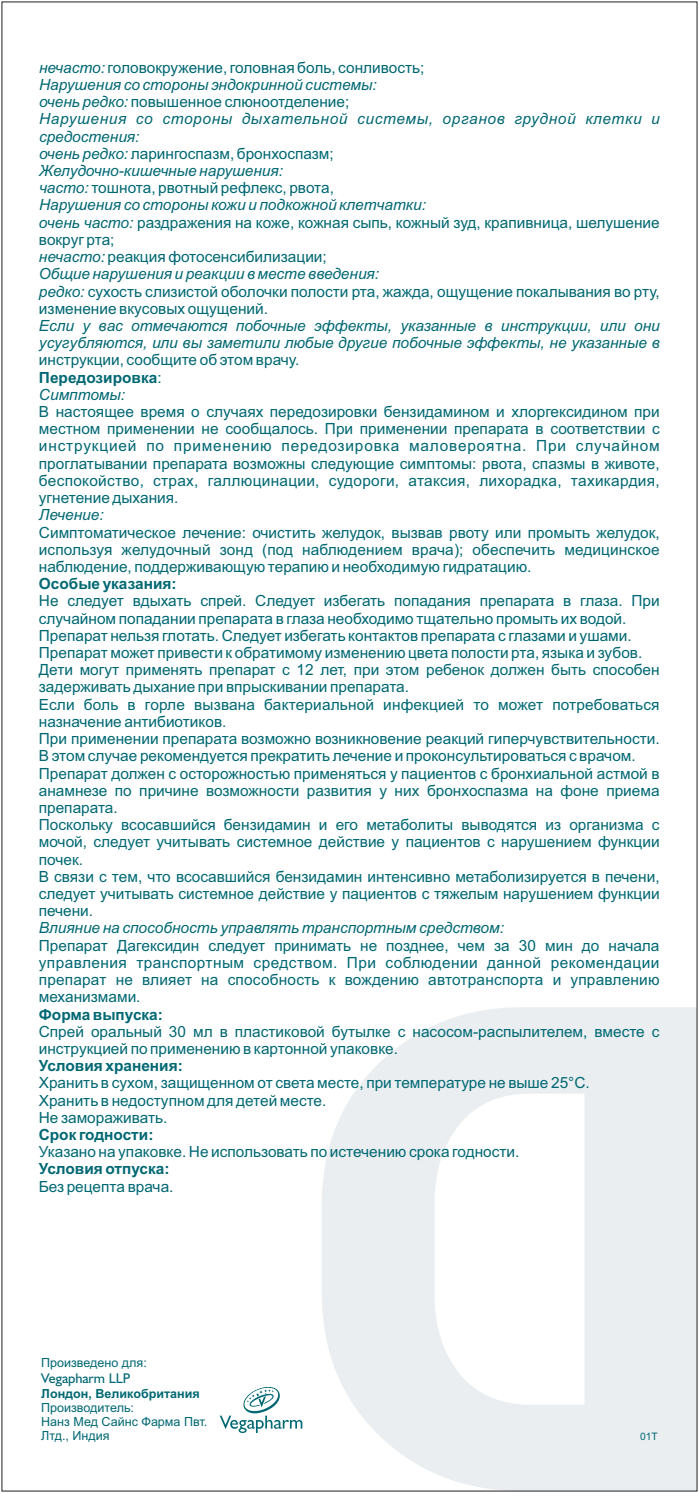
<style>
.page{position:relative;width:699px;height:1493px;background:#fff}
.page>*{position:absolute;margin:0;border:0;box-sizing:border-box;transform-origin:0 0}
.t1{font:15.4px/17.2px "Arial";color:#006873}
.t2{font:italic 15.4px/17.2px "Arial";color:#006873}
.t3{font:700 15.4px "Arial";color:#006873}
.t4{font:14.17px "Humanist 521 BT";color:#006873}
.t5{font:12.6px/14px "Arial";color:#006873}
.t6{font:700 12.6px "Arial";color:#006873}
.t7{font:10.33px "Arial";color:#006873}
.s1{font-style:italic}
.s2{font-weight:700}
</style>
<div class="page">
<svg style="left:322px;top:1007px;width:373px;height:481px;fill:#eaeef0"></svg>
<svg style="left:220px;top:1387px;width:82px;height:45px"></svg>
<p class="t1" style="left:39px;top:60px;width:622px"><span class="s1">нечасто:</span> головокружение, головная боль, сонливость;<br><span class="s1">Нарушения со стороны эндокринной системы:<br>очень редко:</span> повышенное слюноотделение;<br><span class="s1">Нарушения со стороны дыхательной системы, органов грудной клетки и средостения:<br>очень редко:</span> ларингоспазм, бронхоспазм;<br><span class="s1">Желудочно-кишечные нарушения:<br>часто:</span> тошнота, рвотный рефлекс, рвота,<br><span class="s1">Нарушения со стороны кожи и подкожной клетчатки:<br>очень часто:</span> раздражения на коже, кожная сыпь, кожный зуд, крапивница, шелушение вокруг рта;<br><span class="s1">нечасто:</span> реакция фотосенсибилизации;<br><span class="s1">Общие нарушения и реакции в месте введения:<br>редко:</span> сухость слизистой оболочки полости рта, жажда, ощущение покалывания во рту, изменение вкусовых ощущений.</p>
<p class="t2" style="left:39px;top:318px;width:622px">Если у вас отмечаются побочные эффекты, указанные в инструкции, или они усугубляются, или вы заметили любые другие побочные эффекты, не указанные в</p>
<p class="t1" style="left:39px;top:353px;width:262px">инструкции, сообщите об этом врачу.<br><span class="s2">Передозировка</span>:<br><span class="s1">Симптомы:</span></p>
<p class="t1" style="left:39px;top:404px;width:622px;text-align:justify">В настоящее время о случаях передозировки бензидамином и хлоргексидином при местном применении не сообщалось. При применении препарата в соответствии с инструкцией по применению передозировка маловероятна. При случайном проглатывании препарата возможны следующие симптомы: рвота, спазмы в животе, беспокойство, страх, галлюцинации, судороги, атаксия, лихорадка, тахикардия, угнетение дыхания.</p>
<p class="t2" style="left:39px;top:507px;width:66px">Лечение:</p>
<p class="t1" style="left:39px;top:525px;width:622px;text-align:justify">Симптоматическое лечение: очистить желудок, вызвав рвоту или промыть желудок, используя желудочный зонд (под наблюдением врача); обеспечить медицинское наблюдение, поддерживающую терапию и необходимую гидратацию.</p>
<p class="t3" style="left:39px;top:578px;width:139px">Особые указания:</p>
<p class="t1" style="left:39px;top:593px;width:622px">Не следует вдыхать спрей. Следует избегать попадания препарата в глаза. При случайном попадании препарата в глаза необходимо тщательно промыть их водой.<br>Препарат нельзя глотать. Следует избегать контактов препарата с глазами и ушами.<br>Препарат может привести к обратимому изменению цвета полости рта, языка и зубов.<br>Дети могут применять препарат с 12 лет, при этом ребенок должен быть способен задерживать дыхание при впрыскивании препарата.<br>Если боль в горле вызвана бактериальной инфекцией то может потребоваться назначение антибиотиков.<br>При применении препарата возможно возникновение реакций гиперчувствительности.<br>В этом случае рекомендуется прекратить лечение и проконсультироваться с врачом.<br>Препарат должен с осторожностью применяться у пациентов с бронхиальной астмой в анамнезе по причине возможности развития у них бронхоспазма на фоне приема препарата.<br>Поскольку всосавшийся бензидамин и его метаболиты выводятся из организма с мочой, следует учитывать системное действие у пациентов с нарушением функции почек.<br>В связи с тем, что всосавшийся бензидамин интенсивно метаболизируется в печени, следует учитывать системное действие у пациентов с тяжелым нарушением функции печени.</p>
<p class="t2" style="left:39px;top:920px;width:466px">Влияние на способность управлять транспортным средством:</p>
<p class="t1" style="left:39px;top:937px;width:622px;text-align:justify">Препарат Дагексидин следует принимать не позднее, чем за 30 мин до начала управления транспортным средством. При соблюдении данной рекомендации препарат не влияет на способность к вождению автотранспорта и управлению механизмами.</p>
<p class="t3" style="left:39px;top:1008px;width:126px">Форма выпуска:</p>
<p class="t1" style="left:39px;top:1024px;width:622px">Спрей оральный 30 мл в пластиковой бутылке с насосом-распылителем, вместе с инструкцией по применению в картонной упаковке.</p>
<p class="t3" style="left:39px;top:1059px;width:145px">Условия хранения:</p>
<p class="t1" style="left:39px;top:1075px;width:552px">Хранить в сухом, защищенном от света месте, при температуре не выше 25°С.<br>Хранить в недоступном для детей месте.<br>Не замораживать.</p>
<p class="t3" style="left:39px;top:1128px;width:116px">Срок годности:</p>
<p class="t1" style="left:39px;top:1144px;width:482px">Указано на упаковке. Не использовать по истечению срока годности.</p>
<p class="t3" style="left:39px;top:1162px;width:132px">Условия отпуска:</p>
<p class="t1" style="left:39px;top:1178px;width:136px">Без рецепта врача.</p>
<p class="t5" style="left:41px;top:1356px;width:107px">Произведено для:</p>
<p class="t4" style="left:41px;top:1371px;width:91px">Vegapharm LLP</p>
<p class="t6" style="left:41px;top:1388px;width:160px">Лондон, Великобритания</p>
<p class="t5" style="left:41px;top:1401px;width:167px">Производитель:<br>Нанз Мед Сайнс Фарма Пвт.<br>Лтд., Индия</p>
<p class="t7" style="left:640px;top:1432px;width:19px">01Т</p>
</div>
